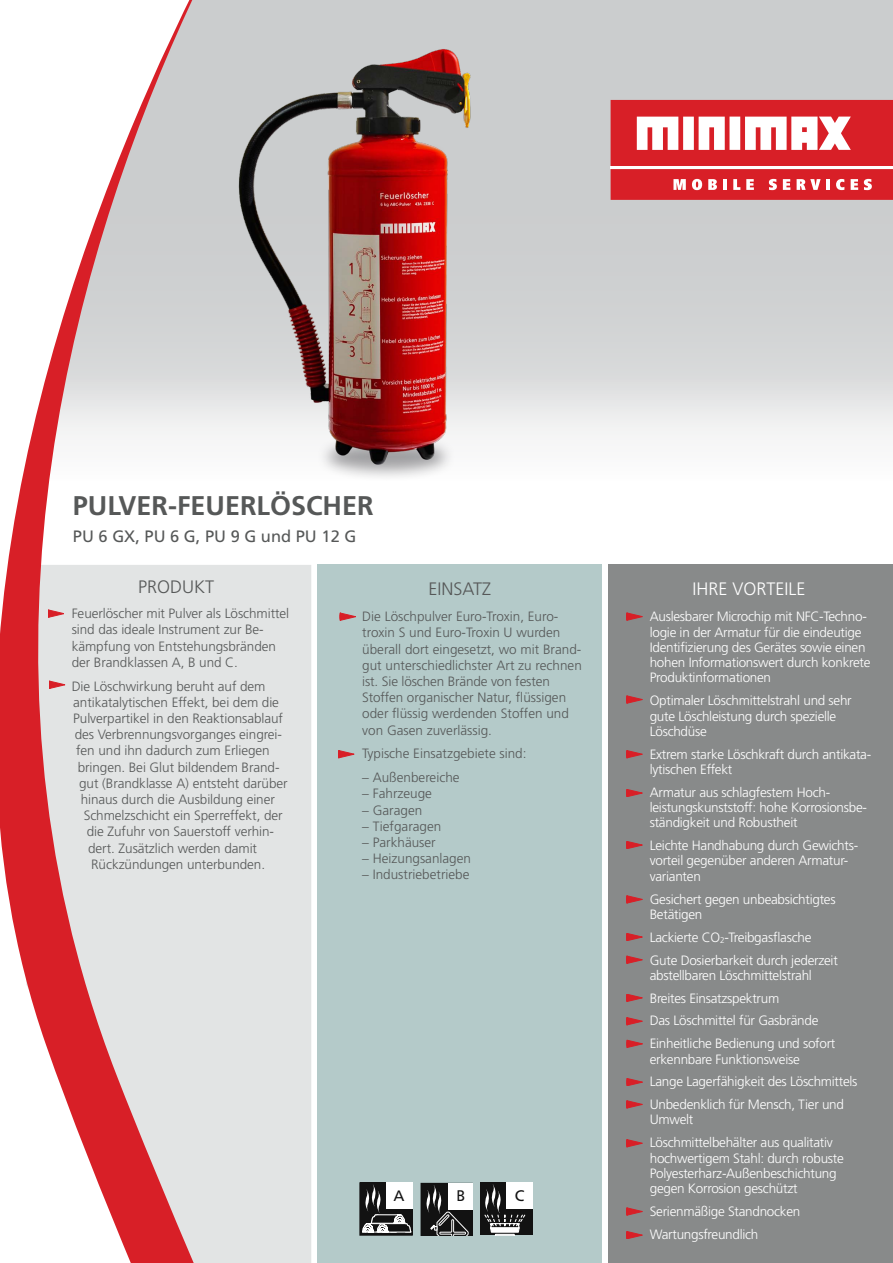
<style>
.page{position:relative;width:893px;height:1263px;background:#fff}
.page>*{position:absolute;margin:0;border:0;box-sizing:border-box;transform-origin:0 0}
.t1{font:700 27px "Frutiger CE";color:#565858}
.t2{font:300 18px "Frutiger CE";color:#565858}
.t3{font:300 18px "Frutiger CE";color:#fff}
.t4{font:16.5px "Frutiger CE";color:#565858}
.t5{font:15.3px "Frutiger BQ";color:#121212;scale:.96 1}
.t6{font:15.15px "Frutiger BQ";color:#121212}
.t7{font:15px "Frutiger BQ";color:#121212}
.t8{font:300 13.5px/15.3px "Frutiger CE";letter-spacing:-.02em;color:#fff}
.t9{font:300 13.5px/16.2px "Frutiger CE";letter-spacing:-.005em;color:#565858}
</style>
<div class="page">
<div style="left:199px;top:565px;width:112px;height:698px;background:#e2e4e4"></div>
<div style="left:317px;top:565px;width:285px;height:698px;background:#b4cac9"></div>
<div style="left:608px;top:565px;width:285px;height:698px;background:#888a8a"></div>
<svg style="left:611px;top:100px;width:282px;height:66px"></svg>
<div style="left:611px;top:169px;width:282px;height:31px;background:#d81f27"></div>
<svg style="left:673px;top:179px;width:13px;height:11px"></svg>
<svg style="left:692px;top:179px;width:10px;height:11px"></svg>
<svg style="left:708px;top:179px;width:9px;height:11px"></svg>
<hr style="left:723px;top:179px;width:4px;height:11px;background:#fff">
<svg style="left:733px;top:179px;width:7px;height:11px"></svg>
<svg style="left:746px;top:179px;width:8px;height:11px"></svg>
<svg style="left:769px;top:179px;width:8px;height:11px"></svg>
<svg style="left:783px;top:179px;width:7px;height:11px"></svg>
<svg style="left:797px;top:179px;width:24px;height:11px"></svg>
<hr style="left:826px;top:179px;width:4px;height:11px;background:#fff">
<svg style="left:836px;top:179px;width:8px;height:11px"></svg>
<svg style="left:851px;top:179px;width:7px;height:11px"></svg>
<svg style="left:864px;top:179px;width:8px;height:11px"></svg>
<div style="left:360px;top:1182px;width:52px;height:53px;border:1px solid #121212"></div>
<svg style="left:361px;top:1183px;width:51px;height:50px;background:#7c7c7c"></svg>
<svg style="left:421px;top:1183px;width:51px;height:52px;background:#363636"></svg>
<div style="left:448px;top:1183px;width:24px;height:26px;background:#fff"></div>
<svg style="left:0;top:0;width:199px;height:1263px"></svg>
<svg style="left:48px;top:610px;width:16px;height:7px"></svg>
<img style="left:199px;top:34px;width:298px;height:446px">
<svg style="left:338px;top:750px;width:16px;height:8px"></svg>
<svg style="left:626px;top:933px;width:16px;height:8px"></svg>
<svg style="left:626px;top:994px;width:16px;height:8px"></svg>
<svg style="left:626px;top:1017px;width:16px;height:8px"></svg>
<svg style="left:626px;top:612px;width:17px;height:9px"></svg>
<svg style="left:626px;top:1231px;width:16px;height:8px"></svg>
<svg style="left:626px;top:1208px;width:16px;height:7px"></svg>
<svg style="left:626px;top:956px;width:17px;height:8px"></svg>
<svg style="left:626px;top:895px;width:16px;height:8px"></svg>
<svg style="left:626px;top:789px;width:16px;height:8px"></svg>
<svg style="left:626px;top:696px;width:16px;height:7px"></svg>
<div style="left:480px;top:1182px;width:53px;height:53px;background:#121212"></div>
<svg style="left:484px;top:1184px;width:42px;height:51px"></svg>
<div style="left:506px;top:1183px;width:27px;height:26px;background:#fff"></div>
<svg style="left:626px;top:841px;width:16px;height:8px"></svg>
<svg style="left:626px;top:1139px;width:16px;height:8px"></svg>
<svg style="left:340px;top:613px;width:16px;height:7px"></svg>
<svg style="left:626px;top:750px;width:16px;height:8px"></svg>
<svg style="left:627px;top:1040px;width:16px;height:8px"></svg>
<svg style="left:627px;top:1078px;width:16px;height:8px"></svg>
<svg style="left:626px;top:1100px;width:16px;height:8px"></svg>
<h1 class="t1" style="left:73px;top:489px;width:302px">PULVER-FEUERLÖSCHER</h1>
<p class="t4" style="left:73px;top:526px;width:285px">PU 6 GX, PU 6 G, PU 9 G und PU 12 G</p>
<h2 class="t2" style="left:138px;top:576px;width:78px">PRODUKT</h2>
<h2 class="t2" style="left:428px;top:578px;width:64px">EINSATZ</h2>
<h2 class="t3" style="left:692px;top:578px;width:115px">IHRE VORTEILE</h2>
<p class="t9" style="left:72px;top:605px;width:219px">Feuerlöscher mit Pulver als Löschmittel sind das ideale Instrument zur Be&shy;kämpfung von Entstehungsbränden der Brandklassen A, B und C.</p>
<p class="t9" style="left:72px;top:678px;width:195px">Die Löschwirkung beruht auf dem</p>
<p class="t9" style="left:73px;top:694px;width:207px">antikatalytischen Effekt, bei dem die</p>
<p class="t9" style="left:73px;top:710px;width:211px">Pulverpartikel in den Reaktionsablauf</p>
<p class="t9" style="left:75px;top:726px;width:209px">des Verbrennungsvorganges eingrei-</p>
<p class="t9" style="left:76px;top:742px;width:195px">fen und ihn dadurch zum Erliegen</p>
<p class="t9" style="left:78px;top:759px;width:203px">bringen. Bei Glut bildendem Brand-</p>
<p class="t9" style="left:79px;top:775px;width:210px">gut (Brandklasse A) entsteht darüber</p>
<p class="t9" style="left:81px;top:791px;width:196px">hinaus durch die Ausbildung einer</p>
<p class="t9" style="left:84px;top:807px;width:200px">Schmelzschicht ein Sperreffekt, der</p>
<p class="t9" style="left:87px;top:823px;width:189px">die Zufuhr von Sauerstoff verhin-</p>
<p class="t9" style="left:88px;top:840px;width:170px">dert. Zusätzlich werden damit</p>
<p class="t9" style="left:91px;top:856px;width:175px">Rückzündungen unterbunden.</p>
<p class="t9" style="left:362px;top:608px;width:221px">Die Löschpulver Euro-Troxin, Euro&shy;troxin S und Euro-Troxin U wurden überall dort eingesetzt, wo mit Brand&shy;gut unterschiedlichster Art zu rechnen ist. Sie löschen Brände von festen Stoffen organischer Natur, flüssigen oder flüssig werdenden Stoffen und von Gasen zuverlässig.</p>
<p class="t9" style="left:362px;top:745px;width:166px">Typische Einsatzgebiete sind:</p>
<p class="t9" style="left:362px;top:769px;width:99px">– Außenbereiche</p>
<p class="t9" style="left:362px;top:785px;width:71px">– Fahrzeuge</p>
<p class="t9" style="left:362px;top:801px;width:62px">– Garagen</p>
<p class="t9" style="left:362px;top:818px;width:81px">– Tiefgaragen</p>
<p class="t9" style="left:362px;top:834px;width:75px">– Parkhäuser</p>
<p class="t9" style="left:362px;top:850px;width:110px">– Heizungsanlagen</p>
<p class="t9" style="left:362px;top:866px;width:109px">– Industriebetriebe</p>
<p class="t7" style="left:394px;top:1187px;width:12px">A</p>
<p class="t5" style="left:457px;top:1187px;width:10px">B</p>
<p class="t6" style="left:515px;top:1187px;width:11px">C</p>
<p class="t8" style="left:650px;top:609px;width:222px">Auslesbarer Microchip mit NFC-Techno&shy;logie in der Armatur für die eindeutige Identifizierung des Gerätes sowie einen hohen Informationswert durch konkrete Produktinformationen</p>
<p class="t8" style="left:650px;top:693px;width:204px">Optimaler Löschmittelstrahl und sehr gute Löschleistung durch spezielle<br>Löschdüse</p>
<p class="t8" style="left:650px;top:746px;width:223px">Extrem starke Löschkraft durch antikata&shy;lytischen Effekt</p>
<p class="t8" style="left:650px;top:784px;width:219px">Armatur aus schlagfestem Hoch&shy;leistungskunststoff: hohe Korrosionsbe&shy;ständigkeit und Robustheit</p>
<p class="t8" style="left:650px;top:838px;width:210px">Leichte Handhabung durch Gewichts&shy;vorteil gegenüber anderen Armatur&shy;varianten</p>
<p class="t8" style="left:650px;top:891px;width:187px">Gesichert gegen unbeabsichtigtes<br>Betätigen</p>
<p class="t8" style="left:650px;top:925px;width:190px;line-height:22.8px">Lackierte CO<sub>2</sub>-Treibgasflasche<br>Gute Dosierbarkeit durch jederzeit</p>
<p class="t8" style="left:650px;top:963px;width:187px;line-height:22.8px">abstellbaren Löschmittelstrahl<br>Breites Einsatzspektrum<br>Das Löschmittel für Gasbrände<br>Einheitliche Bedienung und sofort</p>
<p class="t8" style="left:650px;top:1047px;width:209px;line-height:22.8px">erkennbare Funktionsweise<br>Lange Lagerfähigkeit des Löschmittels<br>Unbedenklich für Mensch, Tier und</p>
<p class="t8" style="left:650px;top:1108px;width:185px;line-height:22.8px">Umwelt<br>Löschmittelbehälter aus qualitativ</p>
<p class="t8" style="left:650px;top:1150px;width:196px">hochwertigem Stahl: durch robuste<br>Polyesterharz-Außenbeschichtung gegen Korrosion geschützt</p>
<p class="t8" style="left:650px;top:1200px;width:152px;line-height:22.8px">Serienmäßige Standnocken<br>Wartungsfreundlich</p>
</div>
